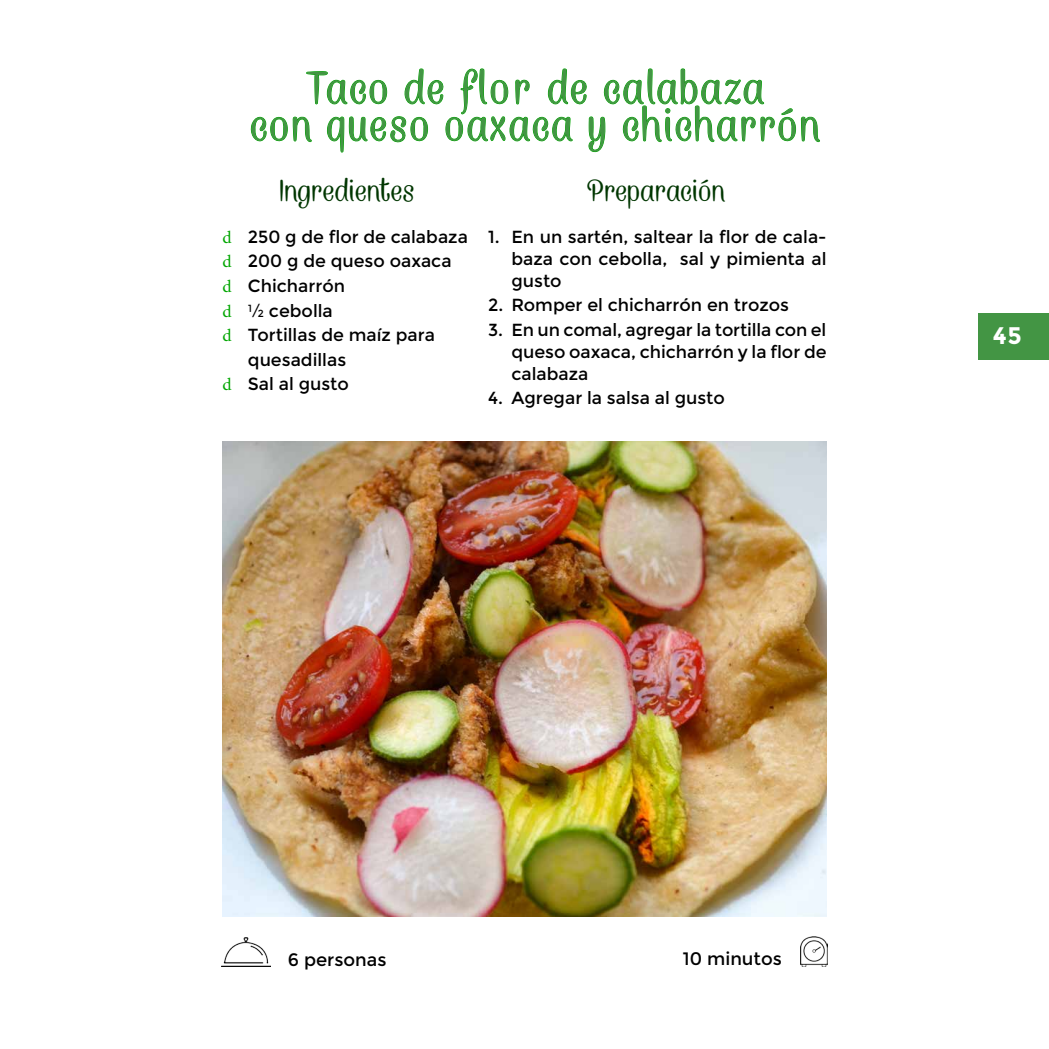
<style>
.page{position:relative;width:1049px;height:1049px;background:#fff}
.page>*{position:absolute;margin:0;border:0;box-sizing:border-box;transform-origin:0 0}
.t1{font:52px/37px "Caneletter Sans Personal Use";letter-spacing:.04em;color:#439544;text-align:center}
.t2{font:35px "Caneletter Sans Personal Use";color:#003600}
.t3{font:700 24px "Montserrat";color:#fff}
.t4{font:18px "Montserrat";color:#000}
.t5{font:17.5px/22px "Montserrat";color:#000;text-align:justify}
.s1{font-family:"Minion Pro";color:#00a600}
</style>
<div class="page">
<svg style="left:251px;top:117px;width:36px;height:25px"></svg>
<svg style="left:293px;top:69px;width:527px;height:84px"></svg>
<img style="left:222px;top:441px;width:604px;height:476px">
<img style="left:800px;top:936px;width:27px;height:31px">
<img style="left:222px;top:937px;width:49px;height:29px">
<div style="left:978px;top:314px;width:71px;height:46px;background:#439544"></div>
<h1 class="t1" style="left:251px;top:71px;width:571px">Taco de flor de calabaza<br>con queso oaxaca y chicharrón</h1>
<h2 class="t2" style="left:280px;top:173px;width:137px">Ingredientes</h2>
<h2 class="t2" style="left:588px;top:173px;width:140px">Preparación</h2>
<p class="t5" style="left:222px;top:226px;width:247px"><span class="s1">d</span> 250 g de flor de calabaza</p>
<p class="t5" style="left:222px;top:250px;width:231px"><span class="s1">d</span> 200 g de queso oaxaca</p>
<p class="t5" style="left:222px;top:275px;width:124px"><span class="s1">d</span> Chicharrón</p>
<p class="t5" style="left:222px;top:300px;width:112px"><span class="s1">d</span> ½ cebolla</p>
<p class="t5" style="left:222px;top:324px;width:214px"><span class="s1">d</span> Tortillas de maíz para</p>
<p class="t5" style="left:248px;top:349px;width:100px">quesadillas</p>
<p class="t5" style="left:222px;top:373px;width:128px"><span class="s1">d</span> Sal al gusto</p>
<p class="t5" style="left:511px;top:226px;width:317px;text-indent:-23px">1. En un sartén, saltear la flor de cala&shy;baza con cebolla, sal y pimienta al gusto</p>
<p class="t5" style="left:488px;top:294px;width:302px">2. Romper el chicharrón en trozos</p>
<p class="t5" style="left:511px;top:319px;width:317px;text-indent:-23px">3. En un comal, agregar la tortilla con el queso oaxaca, chicharrón y la flor de calabaza</p>
<p class="t5" style="left:488px;top:387px;width:238px">4. Agregar la salsa al gusto</p>
<h3 class="t3" style="left:993px;top:321px;width:31px">45</h3>
<p class="t4" style="left:288px;top:949px;width:100px">6 personas</p>
<p class="t4" style="left:683px;top:948px;width:100px">10 minutos</p>
</div>
